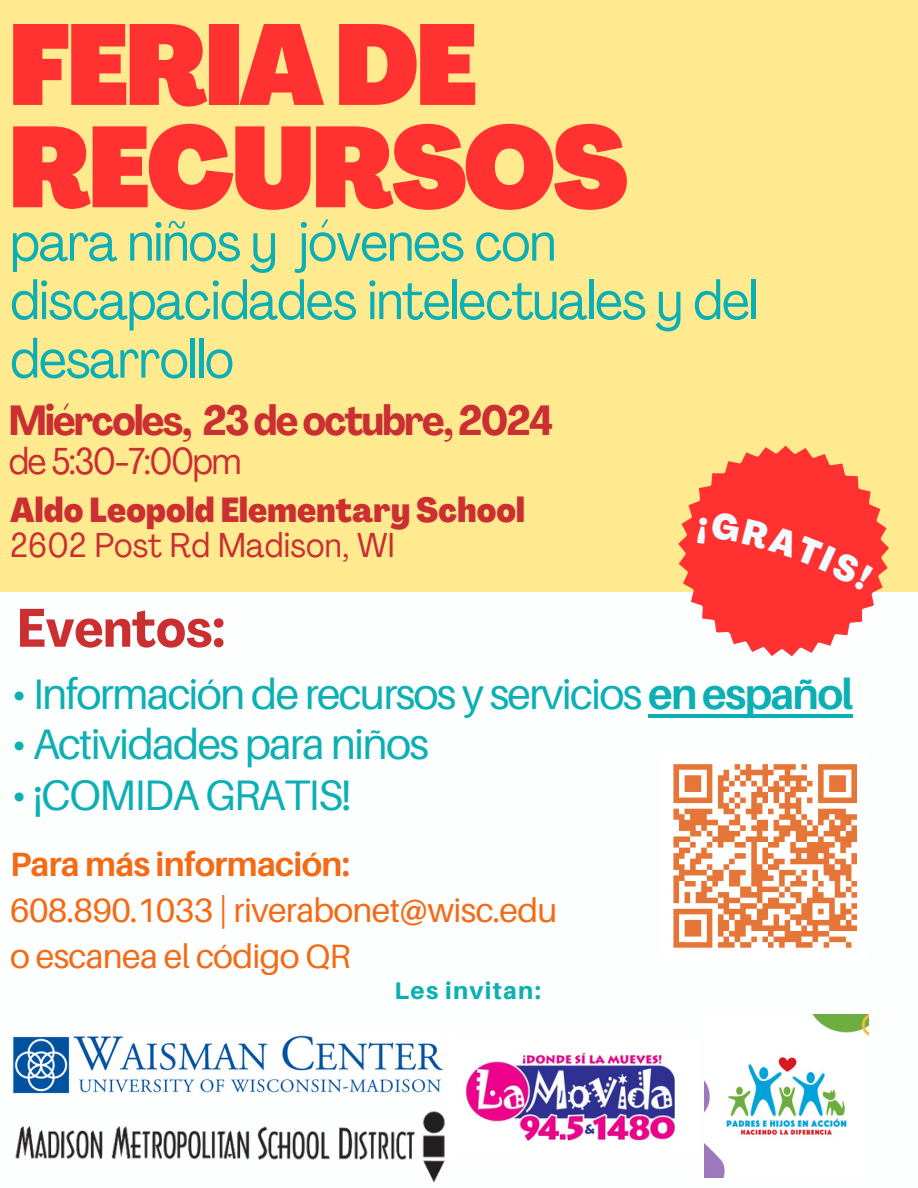
<style>
.page{position:relative;width:918px;height:1188px;background:#fff}
.page>*{position:absolute;margin:0;border:0;box-sizing:border-box;transform-origin:0 0}
.t1{font:900 condensed 112.35px "Agrandir";letter-spacing:-.03em;color:#ff3131}
.t2{font:condensed 54.3px/58.5px "Agrandir";letter-spacing:-.02em;color:#0cb0b4}
.t3{font:700 condensed 53.25px "Agrandir";color:#cb2f31}
.t4{font:42.75px "Aileron";letter-spacing:-.04em;color:#0cb0b4}
.t5{font:700 condensed 41.55px "Agrandir";letter-spacing:-.04em;color:#cb2f31}
.t6{font:condensed 37.05px "Agrandir";letter-spacing:-.04em;color:#cb2f31}
.t7{font:800 condensed 34.2px "Agrandir";letter-spacing:.005em;color:#cb2f31}
.t8{font:condensed 34.2px "Agrandir";letter-spacing:.005em;color:#cb2f31}
.t9{font:33.75px/46.2px "Aileron";letter-spacing:-.02em;color:#f46a15}
.t10{font:800 24px "Aileron";letter-spacing:.055em;color:#0cb0b4}
.s1{font-weight:700}
</style>
<div class="page">
<div style="left:0;top:0;width:918px;height:591px;background:#ffea90"></div>
<img style="left:705px;top:1015px;width:163px;height:163px">
<img style="left:12px;top:1035px;width:431px;height:59px">
<img style="left:15px;top:1111px;width:430px;height:72px">
<svg style="left:638px;top:445px;width:280px;height:212px"></svg>
<img style="left:465px;top:1052px;width:211px;height:89px">
<svg style="left:673px;top:764px;width:184px;height:184px"></svg>
<hr style="left:648px;top:715px;width:205px;height:3px;background:#0cb0b4">
<div style="left:697px;top:511px;width:177px;height:80px;background:#ff3131"></div>
<h4 class="t1" style="left:9px;top:21px;width:470px">FERIA DE</h4>
<h1 class="t1" style="left:9px;top:123px;width:621px">RECURSOS</h1>
<p class="t2" style="left:10px;top:218px;width:750px">para niños y jóvenes con discapacidades intelectuales y del desarrollo</p>
<p class="t5" style="left:9px;top:404px;width:546px">Miércoles, 23 de octubre, 2024</p>
<p class="t6" style="left:9px;top:446px;width:234px">de 5:30-7:00pm</p>
<p class="t7" style="left:10px;top:496px;width:516px">Aldo Leopold Elementary School</p>
<p class="t8" style="left:10px;top:531px;width:386px">2602 Post Rd Madison, WI</p>
<h2 class="t3" style="left:17px;top:607px;width:209px">Eventos:</h2>
<p class="t4" style="left:11px;top:667px;width:843px">• Información de recursos y servicios <span class="s1">en español</span></p>
<p class="t4" style="left:11px;top:718px;width:419px">• Actividades para niños</p>
<p class="t4" style="left:11px;top:768px;width:342px">• ¡COMIDA GRATIS!</p>
<p class="t9" style="left:10px;top:841px;width:549px"><span class="s1">Para más información:<br></span>608.890.1033 | riverabonet@wisc.edu o escanea el código QR</p>
<p class="t10" style="left:395px;top:976px;width:148px">Les invitan:</p>
</div>
